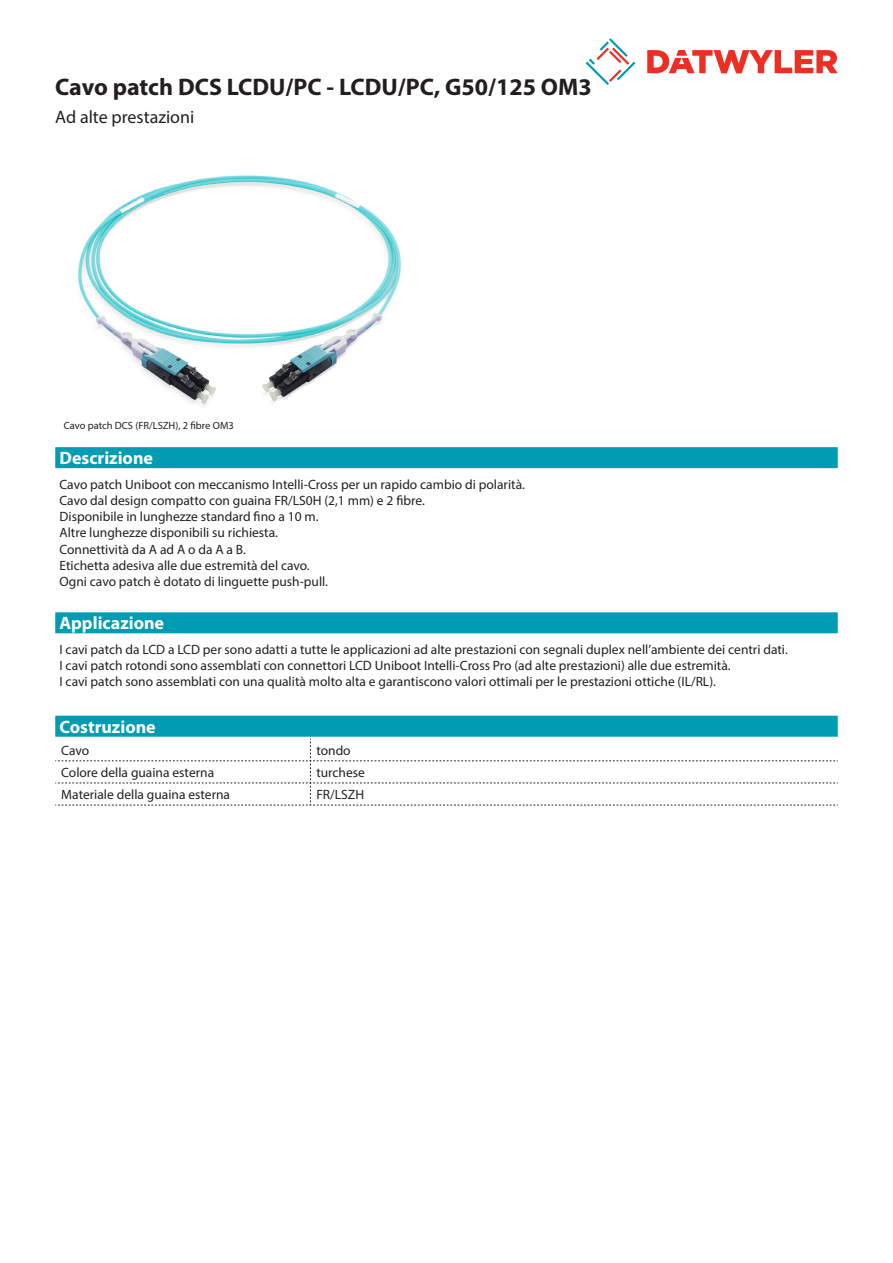
<style>
.page{position:relative;width:893px;height:1263px;background:#fff}
.page>*{position:absolute;margin:0;border:0;box-sizing:border-box;transform-origin:0 0}
.Product_Head{font:700 24px "Myriad Pro";color:#231f20}
.Standard_Head_Proper{font:700 18px "Myriad Pro";color:#fff}
.SubHead{font:18px "Myriad Pro";color:#231f20}
.Standard_text{font:13.5px/16.2px "Myriad Pro";color:#231f20}
.myriad_light_propert{font:13.5px "Myriad Pro";color:#231f20}
.imagetext{font:10.5px "Myriad Pro";color:#231f20}
</style>
<div class="page">
<svg style="left:586px;top:38px;width:49px;height:47px"></svg>
<svg style="left:647px;top:50px;width:191px;height:23px"></svg>
<div style="left:55px;top:716px;width:783px;height:21px;background:#009cb3"></div>
<svg style="left:55px;top:739px;width:783px;height:67px"></svg>
<img style="left:78px;top:175px;width:323px;height:232px">
<div style="left:55px;top:447px;width:783px;height:21px;background:#009cb3"></div>
<div style="left:55px;top:612px;width:783px;height:21px;background:#009cb3"></div>
<p class="Product_Head" style="left:55px;top:71px;width:538px">Cavo patch DCS LCDU/PC - LCDU/PC, G50/125 OM3</p>
<p class="SubHead" style="left:55px;top:105px;width:141px">Ad alte prestazioni</p>
<p class="imagetext" style="left:64px;top:419px;width:172px">Cavo patch DCS (FR/LSZH), 2 fibre OM3</p>
<p class="Standard_Head_Proper" style="left:60px;top:446px;width:95px">Descrizione</p>
<p class="Standard_text" style="left:60px;top:476px;width:467px">Cavo patch Uniboot con meccanismo Intelli-Cross per un rapido cambio di polarità.<br>Cavo dal design compatto con guaina FR/LS0H (2,1 mm) e 2 fibre.<br>Disponibile in lunghezze standard fino a 10 m.<br>Altre lunghezze disponibili su richiesta.<br>Connettività da A ad A o da A a B.<br>Etichetta adesiva alle due estremità del cavo.<br>Ogni cavo patch è dotato di linguette push-pull.</p>
<p class="Standard_Head_Proper" style="left:60px;top:611px;width:106px">Applicazione</p>
<p class="Standard_text" style="left:60px;top:641px;width:730px">I cavi patch da LCD a LCD per sono adatti a tutte le applicazioni ad alte prestazioni con segnali duplex nell’ambiente dei centri dati.<br>I cavi patch rotondi sono assemblati con connettori LCD Uniboot Intelli-Cross Pro (ad alte prestazioni) alle due estremità.<br>I cavi patch sono assemblati con una qualità molto alta e garantiscono valori ottimali per le prestazioni ottiche (IL/RL).</p>
<p class="Standard_Head_Proper" style="left:60px;top:715px;width:98px">Costruzione</p>
<p class="myriad_light_propert" style="left:61px;top:742px;width:29px">Cavo</p>
<p class="myriad_light_propert" style="left:316px;top:742px;width:36px">tondo</p>
<p class="myriad_light_propert" style="left:61px;top:764px;width:154px">Colore della guaina esterna</p>
<p class="myriad_light_propert" style="left:316px;top:764px;width:50px">turchese</p>
<p class="myriad_light_propert" style="left:61px;top:786px;width:170px">Materiale della guaina esterna</p>
<p class="myriad_light_propert" style="left:316px;top:786px;width:49px">FR/LSZH</p>
</div>
